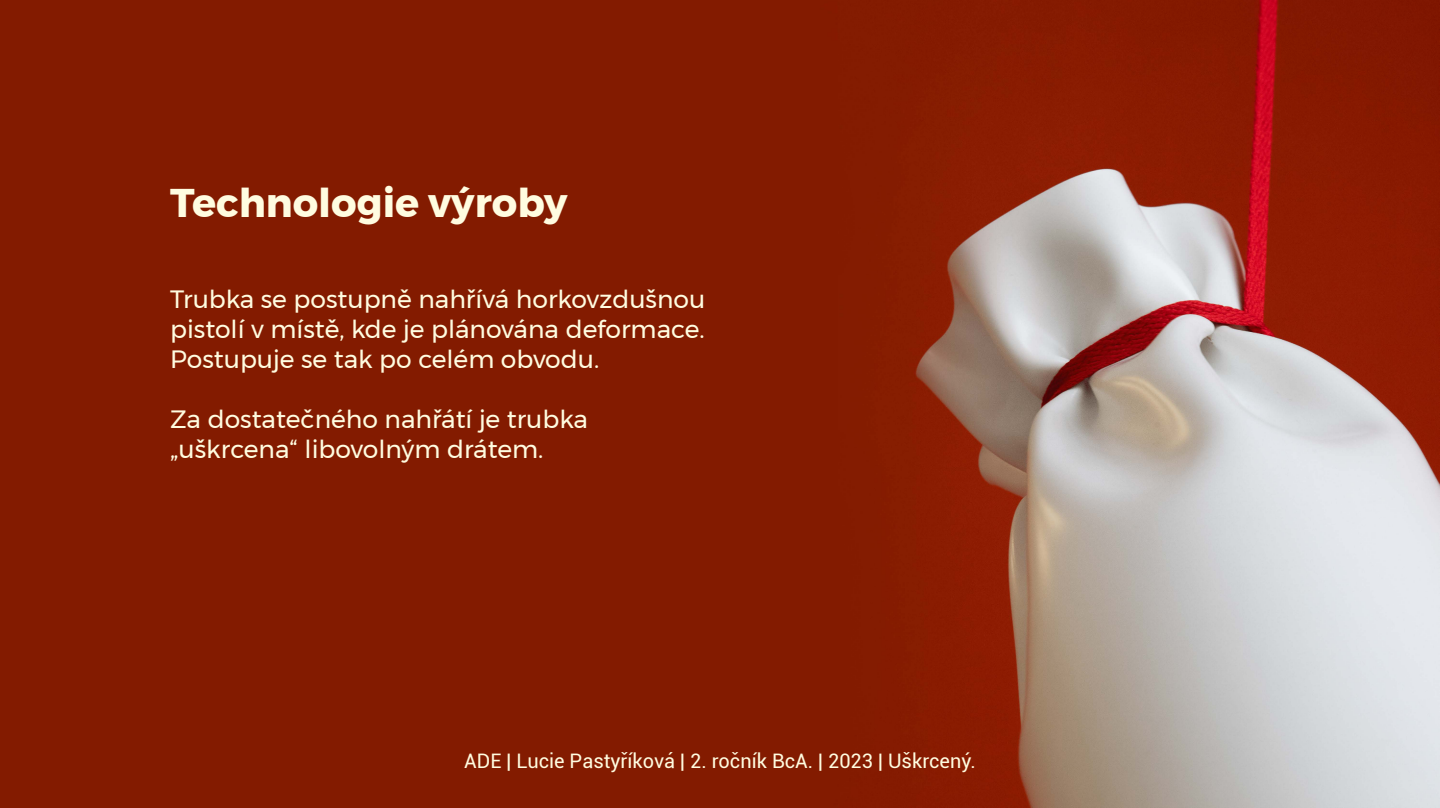
<style>
.page{position:relative;width:1440px;height:808px;background:#fff}
.page>*{position:absolute;margin:0;border:0;box-sizing:border-box;transform-origin:0 0}
.t1{font:700 40px "Montserrat";color:#fffce0}
.t2{font:25px/30px "Montserrat";color:#fffce0}
.t3{font:20px "Roboto";color:#fffce0}
</style>
<div class="page">
<img style="left:0;top:0;width:1440px;height:808px">
<p class="t1" style="left:170px;top:171px;width:399px">Technologie výroby</p>
<p class="t2" style="left:170px;top:284px;width:537px">Trubka se postupně nahřívá horkovzdušnou pistolí v místě, kde je plánována deformace.</p>
<p class="t2" style="left:170px;top:344px;width:431px">Postupuje se tak po celém obvodu.</p>
<p class="t2" style="left:170px;top:404px;width:419px">Za dostatečného nahřátí je trubka</p>
<p class="t2" style="left:170px;top:434px;width:375px">„uškrcena“ libovolným drátem.</p>
<p class="t3" style="left:464px;top:746px;width:513px">ADE | Lucie Pastyříková | 2. ročník BcA. | 2023 | Uškrcený.</p>
</div>
